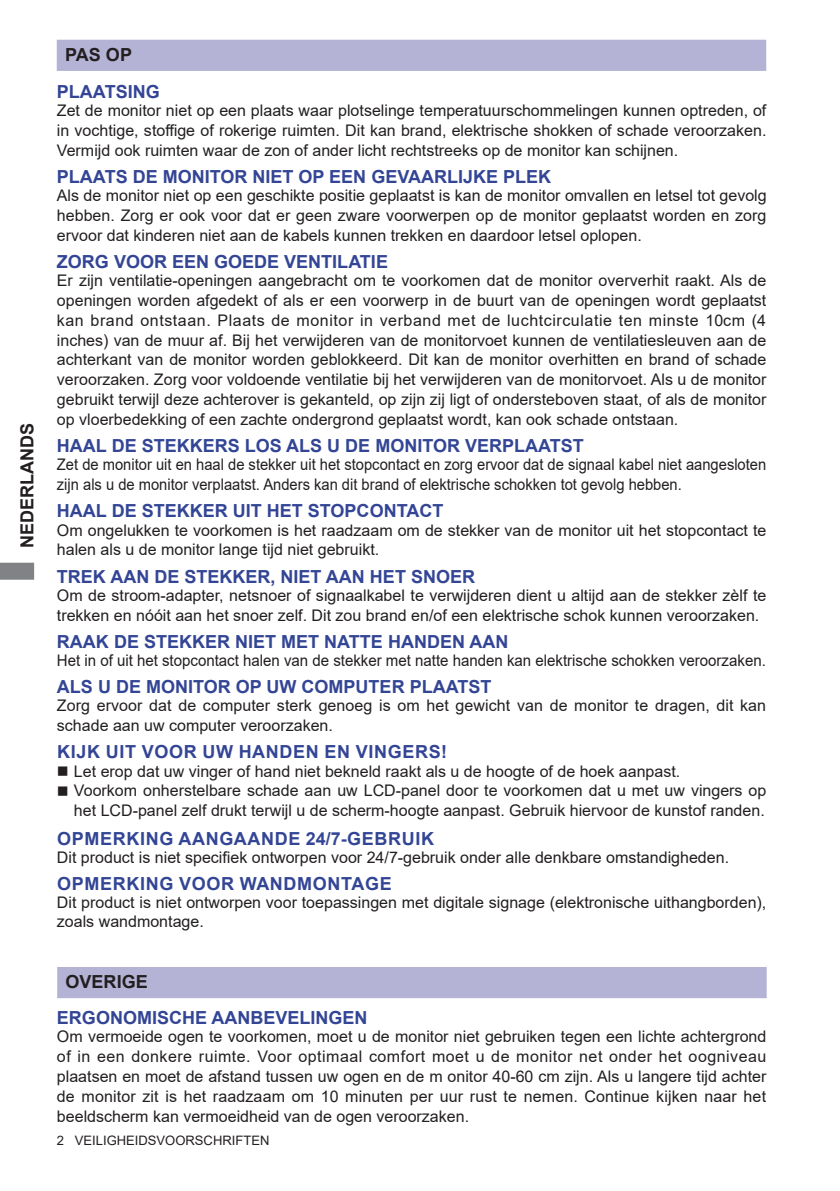
<style>
.page{position:relative;width:840px;height:1191px;background:#fff}
.page>*{position:absolute;margin:0;border:0;box-sizing:border-box;transform-origin:0 0}
.t1{font:700 18px "Arial";color:#334595}
.t2{font:700 18px "Arial";letter-spacing:.035em;color:#334595}
.t3{font:700 18px "Arial";color:#231f20}
.t4{font:16px/19.8px "Arial";color:#231f20;text-align:justify}
.t5{font:16px/19.8px "Arial";color:#231f20;scale:.92 1}
.t6{font:16px "Arial";color:#231f20;scale:.94 1}
.t7{font:13px "Arial";color:#231f20}
</style>
<div class="page">
<svg style="left:0;top:562px;width:34px;height:18px"></svg>
<div style="left:57px;top:40px;width:708px;height:31px;background:#b4b3d5"></div>
<div style="left:57px;top:967px;width:709px;height:31px;background:#b4b3d5"></div>
<p class="t3" style="left:14px;top:548px;width:126px;rotate:-90deg">NEDERLANDS</p>
<p class="t3" style="left:65px;top:42px;width:68px">PAS OP</p>
<p class="t1" style="left:57px;top:79px;width:104px">PLAATSING</p>
<p class="t4" style="left:57px;top:100px;width:710px">Zet de monitor niet op een plaats waar plotselinge temperatuurschommelingen kunnen optreden, of in vochtige, stoffige of rokerige ruimten. Dit kan brand, elektrische shokken of schade veroorzaken.<br>Vermijd ook ruimten waar de zon of ander licht rechtstreeks op de monitor kan schijnen.</p>
<p class="t1" style="left:57px;top:164px;width:495px">PLAATS DE MONITOR NIET OP EEN GEVAARLIJKE PLEK</p>
<p class="t4" style="left:57px;top:185px;width:710px">Als de monitor niet op een geschikte positie geplaatst is kan de monitor omvallen en letsel tot gevolg hebben. Zorg er ook voor dat er geen zware voorwerpen op de monitor geplaatst worden en zorg ervoor dat kinderen niet aan de kabels kunnen trekken en daardoor letsel oplopen.</p>
<p class="t1" style="left:57px;top:249px;width:332px">ZORG VOOR EEN GOEDE VENTILATIE</p>
<p class="t4" style="left:57px;top:270px;width:710px">Er zijn ventilatie-openingen aangebracht om te voorkomen dat de monitor oververhit raakt. Als de openingen worden afgedekt of als er een voorwerp in de buurt van de openingen wordt geplaatst kan brand ontstaan. Plaats de monitor in verband met de luchtcirculatie ten minste 10cm (4 inches) van de muur af. Bij het verwijderen van de monitorvoet kunnen de ventilatiesleuven aan de achterkant van de monitor worden geblokkeerd. Dit kan de monitor overhitten en brand of schade veroorzaken. Zorg voor voldoende ventilatie bij het verwijderen van de monitorvoet. Als u de monitor gebruikt terwijl deze achterover is gekanteld, op zijn zij ligt of ondersteboven staat, of als de monitor op vloerbedekking of een zachte ondergrond geplaatst wordt, kan ook schade ontstaan.</p>
<p class="t1" style="left:57px;top:433px;width:528px">HAAL DE STEKKERS LOS ALS U DE MONITOR VERPLAATST</p>
<p class="t5" style="left:57px;top:454px;width:772px">Zet de monitor uit en haal de stekker uit het stopcontact en zorg ervoor dat de signaal kabel niet aangesloten zijn als u de monitor verplaatst. Anders kan dit brand of elektrische schokken tot gevolg hebben.</p>
<p class="t1" style="left:57px;top:498px;width:388px">HAAL DE STEKKER UIT HET STOPCONTACT</p>
<p class="t4" style="left:57px;top:520px;width:710px">Om ongelukken te voorkomen is het raadzaam om de stekker van de monitor uit het stopcontact te halen als u de monitor lange tijd niet gebruikt.</p>
<p class="t1" style="left:57px;top:563px;width:419px">TREK AAN DE STEKKER, NIET AAN HET SNOER</p>
<p class="t4" style="left:57px;top:585px;width:710px">Om de stroom-adapter, netsnoer of signaalkabel te verwijderen dient u altijd aan de stekker zèlf te trekken en nóóit aan het snoer zelf. Dit zou brand en/of een elektrische schok kunnen veroorzaken.</p>
<p class="t1" style="left:57px;top:629px;width:452px">RAAK DE STEKKER NIET MET NATTE HANDEN AAN</p>
<p class="t6" style="left:57px;top:649px;width:755px">Het in of uit het stopcontact halen van de stekker met natte handen kan elektrische schokken veroorzaken.</p>
<p class="t1" style="left:57px;top:674px;width:436px">ALS U DE MONITOR OP UW COMPUTER PLAATST</p>
<p class="t4" style="left:57px;top:695px;width:710px">Zorg ervoor dat de computer sterk genoeg is om het gewicht van de monitor te dragen, dit kan schade aan uw computer veroorzaken.</p>
<p class="t2" style="left:57px;top:739px;width:391px">KIJK UIT VOOR UW HANDEN EN VINGERS!</p>
<p class="t4" style="left:57px;top:761px;width:624px">■ Let erop dat uw vinger of hand niet bekneld raakt als u de hoogte of de hoek aanpast.</p>
<p class="t4" style="left:57px;top:780px;width:710px;text-align:right">■ Voorkom onherstelbare schade aan uw LCD-panel door te voorkomen dat u met uw vingers op het LCD-panel zelf drukt terwijl u de scherm-hoogte aanpast. Gebruik hiervoor de kunstof randen.</p>
<p class="t2" style="left:57px;top:826px;width:378px">OPMERKING AANGAANDE 24/7-GEBRUIK</p>
<p class="t4" style="left:57px;top:847px;width:673px">Dit product is niet specifiek ontworpen voor 24/7-gebruik onder alle denkbare omstandigheden.</p>
<p class="t2" style="left:57px;top:871px;width:336px">OPMERKING VOOR WANDMONTAGE</p>
<p class="t4" style="left:57px;top:893px;width:710px;line-height:18.4px">Dit product is niet ontworpen voor toepassingen met digitale signage (elektronische uithangborden), zoals wandmontage.</p>
<p class="t3" style="left:66px;top:969px;width:84px">OVERIGE</p>
<p class="t1" style="left:57px;top:1005px;width:312px">ERGONOMISCHE AANBEVELINGEN</p>
<p class="t4" style="left:57px;top:1026px;width:710px">Om vermoeide ogen te voorkomen, moet u de monitor niet gebruiken tegen een lichte achtergrond of in een donkere ruimte. Voor optimaal comfort moet u de monitor net onder het oogniveau plaatsen en moet de afstand tussen uw ogen en de m onitor 40-60 cm zijn. Als u langere tijd achter de monitor zit is het raadzaam om 10 minuten per uur rust te nemen. Continue kijken naar het beeldscherm kan vermoeidheid van de ogen veroorzaken.</p>
<p class="t7" style="left:57px;top:1131px;width:214px">2 VEILIGHEIDSVOORSCHRIFTEN</p>
</div>
